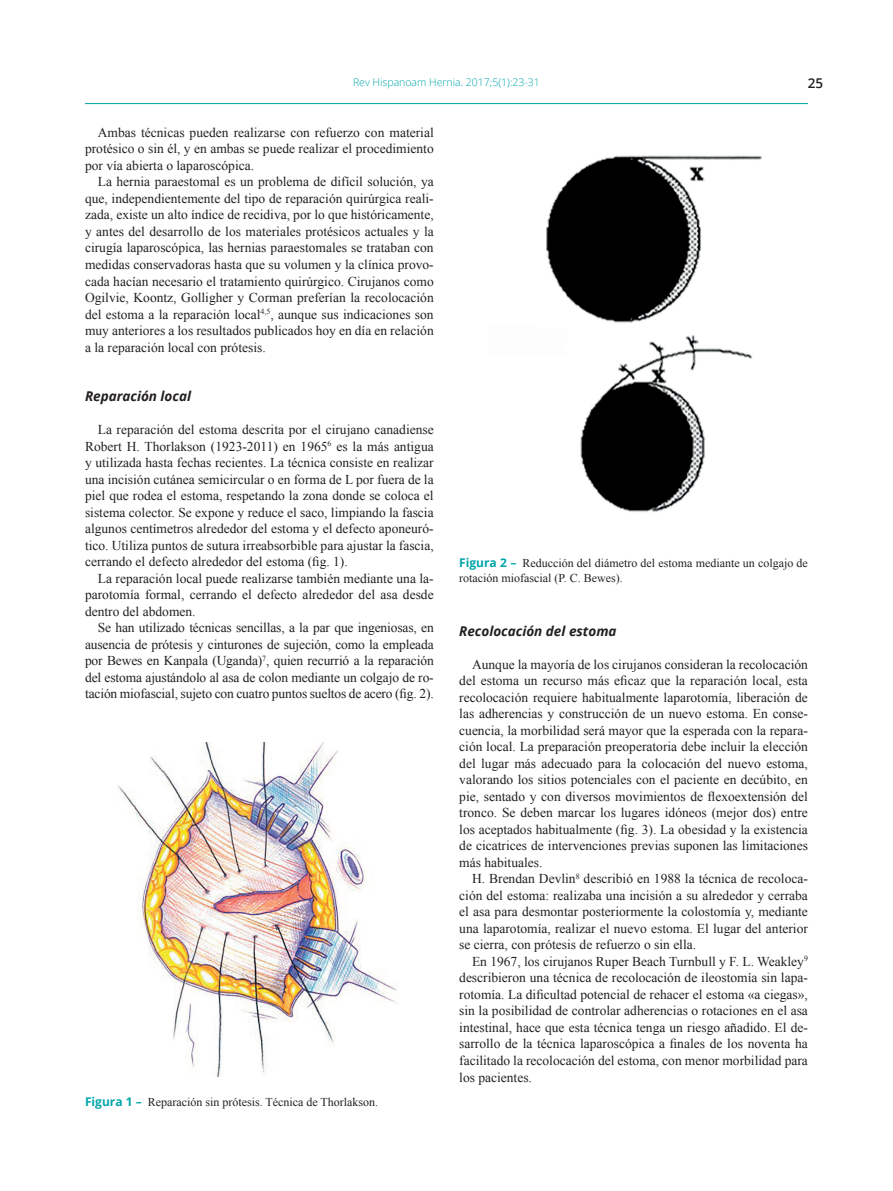
<style>
.page{position:relative;width:893px;height:1191px;background:#fff}
.page>*{position:absolute;margin:0;border:0;box-sizing:border-box;transform-origin:0 0}
.t1{font:13.5px/16.5px "Times New Roman";color:#231f20;text-align:justify}
.t2{font:italic 700 13.5px "Open Sans";color:#231f20}
.t3{font:600 13.5px "Open Sans";color:#231f20}
.t4{font:12px/15px "Times New Roman";color:#231f20}
.t5{font:300 10.5px "Open Sans";color:#00a5aa}
.s1{font-family:"Open Sans";font-weight:700;color:#00a5aa}
</style>
<div class="page">
<hr style="left:85px;top:103px;width:723px;height:1px;background:#00a5aa">
<img style="left:117px;top:743px;width:280px;height:333px">
<img style="left:546px;top:155px;width:216px;height:357px">
<p class="t5" style="left:353px;top:75px;width:188px">Rev Hispanoam Hernia. 2017;5(1):23-31</p>
<p class="t3" style="left:808px;top:74px;width:17px">25</p>
<p class="t1" style="left:85px;top:124px;width:350px;text-indent:13px">Ambas técnicas pueden realizarse con refuerzo con material protésico o sin él, y en ambas se puede realizar el procedimiento por vía abierta o laparoscópica.</p>
<p class="t1" style="left:85px;top:173px;width:350px;text-indent:13px">La hernia paraestomal es un problema de difícil solución, ya que, independientemente del tipo de reparación quirúrgica reali&shy;zada, existe un alto índice de recidiva, por lo que históricamente, y antes del desarrollo de los materiales protésicos actuales y la cirugía laparoscópica, las hernias paraestomales se trataban con medidas conservadoras hasta que su volumen y la clínica provo&shy;cada hacían necesario el tratamiento quirúrgico. Cirujanos como Ogilvie, Koontz, Golligher y Corman preferían la recolocación del estoma a la reparación local<sup>4,5</sup>, aunque sus indicaciones son muy anteriores a los resultados publicados hoy en día en relación a la reparación local con prótesis.</p>
<p class="t2" style="left:85px;top:386px;width:108px">Reparación local</p>
<p class="t1" style="left:85px;top:421px;width:350px;text-indent:13px">La reparación del estoma descrita por el cirujano canadiense Robert H. Thorlakson (1923-2011) en 1965<sup>6</sup> es la más antigua y utilizada hasta fechas recientes. La técnica consiste en realizar una incisión cutánea semicircular o en forma de L por fuera de la piel que rodea el estoma, respetando la zona donde se coloca el sistema colector. Se expone y reduce el saco, limpiando la fascia algunos centímetros alrededor del estoma y el defecto aponeuró&shy;tico. Utiliza puntos de sutura irreabsorbible para ajustar la fascia, cerrando el defecto alrededor del estoma (fig. 1).</p>
<p class="t1" style="left:85px;top:569px;width:350px;text-indent:13px">La reparación local puede realizarse también mediante una la&shy;parotomía formal, cerrando el defecto alrededor del asa desde dentro del abdomen.</p>
<p class="t1" style="left:85px;top:619px;width:350px;text-indent:13px">Se han utilizado técnicas sencillas, a la par que ingeniosas, en ausencia de prótesis y cinturones de sujeción, como la empleada por Bewes en Kanpala (Uganda)<sup>7</sup>, quien recurrió a la reparación del estoma ajustándolo al asa de colon mediante un colgajo de ro&shy;tación miofascial, sujeto con cuatro puntos sueltos de acero (fig. 2).</p>
<p class="t4" style="left:459px;top:555px;width:350px"><span class="s1">Figura 2 –</span> Reducción del diámetro del estoma mediante un colgajo de rotación miofascial (P. C. Bewes).</p>
<p class="t2" style="left:459px;top:621px;width:159px">Recolocación del estoma</p>
<p class="t1" style="left:459px;top:656px;width:350px;text-indent:13px">Aunque la mayoría de los cirujanos consideran la recolocación del estoma un recurso más eficaz que la reparación local, esta recolocación requiere habitualmente laparotomía, liberación de las adherencias y construcción de un nuevo estoma. En conse&shy;cuencia, la morbilidad será mayor que la esperada con la repara&shy;ción local. La preparación preoperatoria debe incluir la elección del lugar más adecuado para la colocación del nuevo estoma, valorando los sitios potenciales con el paciente en decúbito, en pie, sentado y con diversos movimientos de flexoextensión del tronco. Se deben marcar los lugares idóneos (mejor dos) entre los aceptados habitualmente (fig. 3). La obesidad y la existencia de cicatrices de intervenciones previas suponen las limitaciones más habituales.</p>
<p class="t1" style="left:459px;top:870px;width:350px;text-indent:13px">H. Brendan Devlin<sup>8</sup> describió en 1988 la técnica de recoloca&shy;ción del estoma: realizaba una incisión a su alrededor y cerraba el asa para desmontar posteriormente la colostomía y, mediante una laparotomía, realizar el nuevo estoma. El lugar del anterior se cierra, con prótesis de refuerzo o sin ella.</p>
<p class="t1" style="left:459px;top:953px;width:350px;text-indent:13px">En 1967, los cirujanos Ruper Beach Turnbull y F. L. Weakley<sup>9 </sup>describieron una técnica de recolocación de ileostomía sin lapa&shy;rotomía. La dificultad potencial de rehacer el estoma «a ciegas», sin la posibilidad de controlar adherencias o rotaciones en el asa intestinal, hace que esta técnica tenga un riesgo añadido. El de&shy;sarrollo de la técnica laparoscópica a finales de los noventa ha facilitado la recolocación del estoma, con menor morbilidad para los pacientes.</p>
<p class="t4" style="left:85px;top:1094px;width:295px"><span class="s1">Figura 1 –</span> Reparación sin prótesis. Técnica de Thorlakson.</p>
</div>
